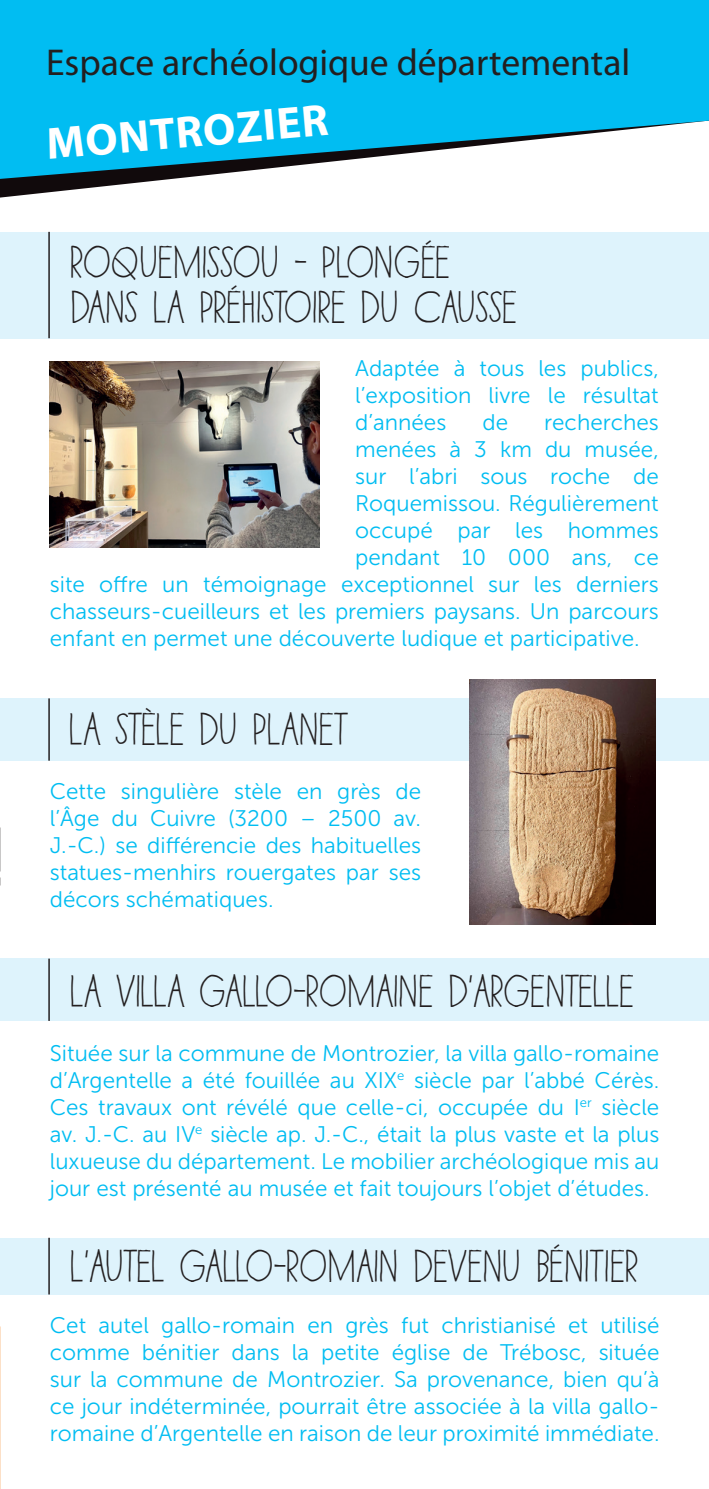
<style>
.page{position:relative;width:709px;height:1489px;background:#fff}
.page>*{position:absolute;margin:0;border:0;box-sizing:border-box;transform-origin:0 0}
.t1{font:700 45px "Myriad Pro";color:#fff}
.t2{font:37.5px "Myriad Pro";color:#231f20}
.t3{font:900 35px/45px "Paris";color:#231f20}
.t4{font:22.5px/27px "Museo Sans 300";color:#01bdf2;text-align:justify}
</style>
<div class="page">
<div style="left:0;top:232px;width:709px;height:106px;background:#def3fc"></div>
<div style="left:0;top:698px;width:709px;height:62px;background:#def3fc"></div>
<div style="left:0;top:958px;width:709px;height:62px;background:#def3fc"></div>
<hr style="left:48px;top:232px;width:2px;height:106px;background:#231f20">
<hr style="left:48px;top:698px;width:2px;height:62px;background:#231f20">
<hr style="left:48px;top:958px;width:2px;height:62px;background:#231f20">
<svg style="left:0;top:179px;width:171px;height:18px"></svg>
<svg style="left:0;top:0;width:709px;height:179px;background:#21beea"></svg>
<div style="left:0;top:1237px;width:709px;height:57px;background:#def3fc"></div>
<hr style="left:48px;top:1237px;width:2px;height:57px;background:#231f20">
<img style="left:470px;top:679px;width:186px;height:245px">
<img style="left:50px;top:361px;width:270px;height:186px">
<h2 class="t2" style="left:46px;top:42px;width:585px">Espace archéologique départemental</h2>
<h1 class="t1" style="left:44px;top:119px;width:284px;rotate:-5deg">MONTROZIER</h1>
<h3 class="t3" style="left:70px;top:239px;width:448px">ROQUEMISSOU - PLONGÉE<br>DANS LA PRÉHISTOIRE DU CAUSSE</h3>
<p class="t4" style="left:355px;top:354px;width:305px">Adaptée à tous les publics, l’exposition livre le résultat d’années</p>
<p class="t4" style="left:482px;top:408px;width:27px">de</p>
<p class="t4" style="left:544px;top:408px;width:116px">recherches</p>
<p class="t4" style="left:355px;top:435px;width:305px">menées à 3 km du musée,</p>
<p class="t4" style="left:355px;top:462px;width:305px">sur l’abri sous roche de</p>
<p class="t4" style="left:355px;top:489px;width:305px">Roquemissou. Régulièrement</p>
<p class="t4" style="left:355px;top:516px;width:305px">occupé par les hommes</p>
<p class="t4" style="left:355px;top:543px;width:305px">pendant 10 000 ans, ce</p>
<p class="t4" style="left:50px;top:570px;width:610px">site offre un témoignage exceptionnel sur les derniers</p>
<p class="t4" style="left:50px;top:597px;width:610px">chasseurs-cueilleurs et les premiers paysans. Un parcours</p>
<p class="t4" style="left:50px;top:624px;width:591px">enfant en permet une découverte ludique et participative.</p>
<h3 class="t3" style="left:69px;top:707px;width:279px">LA STÈLE DU PLANET</h3>
<p class="t4" style="left:50px;top:777px;width:373px">Cette singulière stèle en grès de l’Âge du Cuivre (3200 – 2500 av.<br>J.-C.) se différencie des habituelles statues-menhirs rouergates par ses décors schématiques.</p>
<h3 class="t3" style="left:70px;top:969px;width:565px">LA VILLA GALLO-ROMAINE D’ARGENTELLE</h3>
<p class="t4" style="left:50px;top:1039px;width:611px">Située sur la commune de Montrozier, la villa gallo-romaine d’Argentelle a été fouillée au XIX<sup>e</sup> siècle par l’abbé Cérès.<br>Ces travaux ont révélé que celle-ci, occupée du I<sup>er</sup> siècle av. J.-C. au IV<sup>e</sup> siècle ap. J.-C., était la plus vaste et la plus luxueuse du département. Le mobilier archéologique mis au jour est présenté au musée et fait toujours l’objet d’études.</p>
<h3 class="t3" style="left:70px;top:1243px;width:569px">L’AUTEL GALLO-ROMAIN DEVENU BÉNITIER</h3>
<p class="t4" style="left:50px;top:1311px;width:611px">Cet autel gallo-romain en grès fut christianisé et utilisé comme bénitier dans la petite église de Trébosc, située sur la commune de Montrozier. Sa provenance, bien qu’à ce jour indéterminée, pourrait être associée à la villa gallo&shy;romaine d’Argentelle en raison de leur proximité immédiate.</p>
</div>
